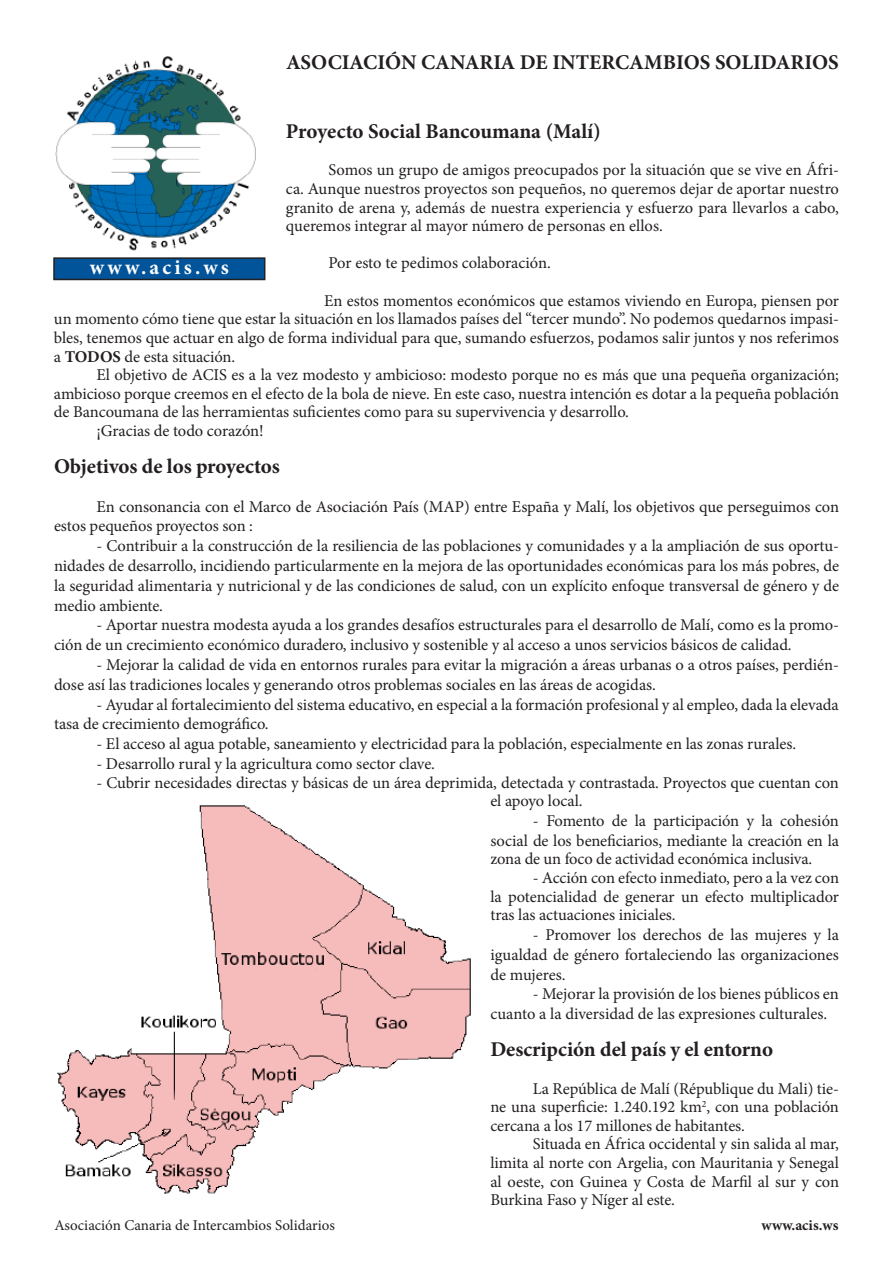
<style>
.page{position:relative;width:893px;height:1263px;background:#fff}
.page>*{position:absolute;margin:0;border:0;box-sizing:border-box;transform-origin:0 0}
.t1{font:700 21px "Minion Pro";letter-spacing:-.005em;color:#231f20}
.t2{font:700 21px "Minion Pro";letter-spacing:.15em;color:#fff}
.t3{font:16.5px/18.6px "Minion Pro";letter-spacing:-.005em;color:#231f20;text-align:justify}
.t4{font:15px "Minion Pro";color:#231f20}
.t5{font:700 15px "Minion Pro";color:#231f20}
.s1{font-weight:700}
</style>
<div class="page">
<img style="left:57px;top:805px;width:414px;height:389px">
<img style="left:55px;top:56px;width:201px;height:195px">
<div style="left:54px;top:258px;width:211px;height:21px;background:#01549a"></div>
<div style="left:53px;top:257px;width:212px;height:23px;border:2px solid #231f20"></div>
<p class="t1" style="left:286px;top:48px;width:554px">ASOCIACIÓN CANARIA DE INTERCAMBIOS SOLIDARIOS</p>
<p class="t1" style="left:286px;top:117px;width:316px">Proyecto Social Bancoumana (Malí)</p>
<p class="t3" style="left:286px;top:161px;width:554px;text-indent:43px">Somos un grupo de amigos preocupados por la situación que se vive en Áfri&shy;ca. Aunque nuestros proyectos son pequeños, no queremos dejar de aportar nuestro granito de arena y, además de nuestra experiencia y esfuerzo para llevarlos a cabo, queremos integrar al mayor número de personas en ellos.</p>
<p class="t3" style="left:328px;top:254px;width:224px">Por esto te pedimos colaboración.</p>
<p class="t3" style="left:54px;top:291px;width:787px;text-indent:270px">En estos momentos económicos que estamos viviendo en Europa, piensen por un momento cómo tiene que estar la situación en los llamados países del “tercer mundo”. No podemos quedarnos impasi&shy;bles, tenemos que actuar en algo de forma individual para que, sumando esfuerzos, podamos salir juntos y nos referimos a <span class="s1">TODOS</span> de esta situación.</p>
<p class="t3" style="left:97px;top:366px;width:744px">El objetivo de ACIS es a la vez modesto y ambicioso: modesto porque no es más que una pequeña organización;</p>
<p class="t3" style="left:54px;top:384px;width:787px">ambicioso porque creemos en el efecto de la bola de nieve. En este caso, nuestra intención es dotar a la pequeña población</p>
<p class="t3" style="left:54px;top:403px;width:576px">de Bancoumana de las herramientas suficientes como para su supervivencia y desarrollo.</p>
<p class="t3" style="left:97px;top:421px;width:169px">¡Gracias de todo corazón!</p>
<p class="t1" style="left:54px;top:452px;width:227px">Objetivos de los proyectos</p>
<p class="t3" style="left:54px;top:496px;width:786px;line-height:19.8px;text-indent:43px">En consonancia con el Marco de Asociación País (MAP) entre España y Malí, los objetivos que perseguimos con estos pequeños proyectos son :</p>
<p class="t3" style="left:54px;top:536px;width:787px;line-height:19.8px;text-indent:43px">- Contribuir a la construcción de la resiliencia de las poblaciones y comunidades y a la ampliación de sus oportu&shy;nidades de desarrollo, incidiendo particularmente en la mejora de las oportunidades económicas para los más pobres, de la seguridad alimentaria y nutricional y de las condiciones de salud, con un explícito enfoque transversal de género y de medio ambiente.</p>
<p class="t3" style="left:54px;top:615px;width:787px;line-height:19.8px;text-indent:43px">- Aportar nuestra modesta ayuda a los grandes desafíos estructurales para el desarrollo de Malí, como es la promo&shy;ción de un crecimiento económico duradero, inclusivo y sostenible y al acceso a unos servicios básicos de calidad.</p>
<p class="t3" style="left:54px;top:655px;width:786px;line-height:19.8px;text-indent:43px">- Mejorar la calidad de vida en entornos rurales para evitar la migración a áreas urbanas o a otros países, perdién&shy;dose así las tradiciones locales y generando otros problemas sociales en las áreas de acogidas.</p>
<p class="t3" style="left:54px;top:694px;width:786px;line-height:19.8px;text-indent:43px">- Ayudar al fortalecimiento del sistema educativo, en especial a la formación profesional y al empleo, dada la elevada tasa de crecimiento demográfico.</p>
<p class="t3" style="left:97px;top:735px;width:701px">- El acceso al agua potable, saneamiento y electricidad para la población, especialmente en las zonas rurales.</p>
<p class="t3" style="left:97px;top:754px;width:340px">- Desarrollo rural y la agricultura como sector clave.</p>
<p class="t3" style="left:490px;top:773px;width:350px;text-indent:-394px">- Cubrir necesidades directas y básicas de un área deprimida, detectada y contrastada. Proyectos que cuentan con el apoyo local.</p>
<p class="t3" style="left:490px;top:811px;width:350px;line-height:19.2px;text-indent:43px">- Fomento de la participación y la cohesión social de los beneficiarios, mediante la creación en la zona de un foco de actividad económica inclusiva.</p>
<p class="t3" style="left:490px;top:868px;width:350px;text-indent:43px">- Acción con efecto inmediato, pero a la vez con la potencialidad de generar un efecto multiplicador tras las actuaciones iniciales.</p>
<p class="t3" style="left:490px;top:925px;width:350px;line-height:19.8px;text-indent:43px">- Promover los derechos de las mujeres y la igualdad de género fortaleciendo las organizaciones de mujeres.</p>
<p class="t3" style="left:490px;top:984px;width:350px;line-height:19.8px;text-indent:43px">- Mejorar la provisión de los bienes públicos en cuanto a la diversidad de las expresiones culturales.</p>
<p class="t1" style="left:490px;top:1035px;width:284px">Descripción del país y el entorno</p>
<p class="t3" style="left:490px;top:1079px;width:350px;text-indent:43px">La República de Malí (République du Mali) tie&shy;ne una superficie: 1.240.192 km<sup>2</sup>, con una población cercana a los 17 millones de habitantes.</p>
<p class="t3" style="left:490px;top:1135px;width:350px;text-indent:43px">Situada en África occidental y sin salida al mar, limita al norte con Argelia, con Mauritania y Senegal al oeste, con Guinea y Costa de Marfil al sur y con Burkina Faso y Níger al este.</p>
<p class="t2" style="left:90px;top:253px;width:141px">www.acis.ws</p>
<p class="t4" style="left:54px;top:1215px;width:282px">Asociación Canaria de Intercambios Solidarios</p>
<p class="t5" style="left:762px;top:1215px;width:78px">www.acis.ws</p>
</div>
